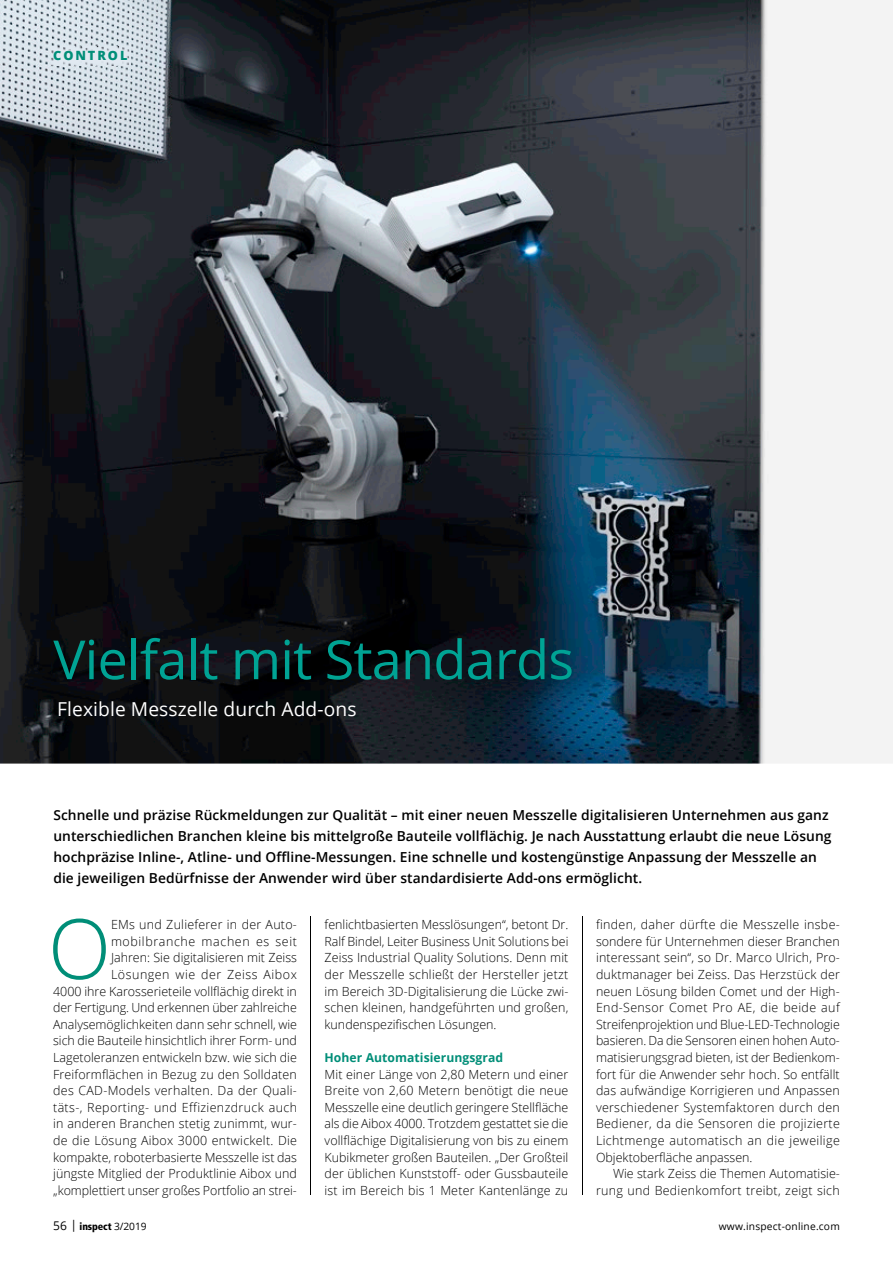
<style>
.page{position:relative;width:893px;height:1263px;background:#fff}
.page>*{position:absolute;margin:0;border:0;box-sizing:border-box;transform-origin:0 0}
.t1{font:300 83.4px "Open Sans";color:#008e78}
.t2{font:54px "Open Sans";letter-spacing:-.015em;color:#00a394}
.t3{font:19.2px "Open Sans";letter-spacing:.005em;color:#fff}
.t4{font:600 13.8px/21px "Open Sans";letter-spacing:.005em;color:#000}
.t5{font:800 12.75px "Open Sans";letter-spacing:.15em;color:#008e78}
.t6{font:300 12.6px/16.6px "Open Sans";letter-spacing:.005em;color:#000;text-align:justify}
.t7{font:700 12.3px "Open Sans";letter-spacing:.005em;color:#008e78}
.t8{font:10.2px "Open Sans";letter-spacing:.02em;color:#000}
.t9{font:900 condensed 10.2px "Frutiger LT Com";letter-spacing:-.01em;color:#000}
.s1{font-family:"Open Sans";font-weight:400;font-stretch:normal;font-size:12px}
.s2{font-family:"Open Sans";font-weight:400;font-stretch:normal}
</style>
<div class="page">
<img style="left:0;top:0;width:893px;height:763px">
<img style="left:51px;top:47px;width:80px;height:19px">
<hr style="left:582px;top:916px;width:1px;height:279px;background:#000">
<hr style="left:310px;top:916px;width:1px;height:279px;background:#000">
<p class="t5" style="left:53px;top:46px;width:76px">CONTROL</p>
<h2 class="t2" style="left:53px;top:623px;width:522px">Vielfalt mit Standards</h2>
<h3 class="t3" style="left:57px;top:696px;width:301px">Flexible Messzelle durch Add-ons</h3>
<p class="t4" style="left:53px;top:804px;width:780px">Schnelle und präzise Rückmeldungen zur Qualität – mit einer neuen Messzelle digitalisieren Unternehmen aus ganz unterschiedlichen Branchen kleine bis mittelgroße Bauteile vollflächig. Je nach Ausstattung erlaubt die neue Lösung hochpräzise Inline-, Atline- und Offline-Messungen. Eine schnelle und kostengünstige Anpassung der Messzelle an die jeweiligen Bedürfnisse der Anwender wird über standardisierte Add-ons ermöglicht.</p>
<h1 class="t1" style="left:48px;top:891px;width:65px">O</h1>
<p class="t6" style="left:53px;top:916px;width:245px;text-align:right">EMs und Zulieferer in der Auto&shy;mobilbranche machen es seit<br>Jahren: Sie digitalisieren mit Zeiss Lösungen wie der Zeiss Aibox<br>4000 ihre Karosserieteile vollflächig direkt in der Fertigung. Und erkennen über zahlreiche Analysemöglichkeiten dann sehr schnell, wie sich die Bauteile hinsichtlich ihrer Form- und Lagetoleranzen entwickeln bzw. wie sich die Freiformflächen in Bezug zu den Solldaten des CAD-Models verhalten. Da der Quali&shy;täts-, Reporting- und Effizienzdruck auch in anderen Branchen stetig zunimmt, wur&shy;de die Lösung Aibox 3000 entwickelt. Die kompakte, roboterbasierte Messzelle ist das jüngste Mitglied der Produktlinie Aibox und „komplettiert unser großes Portfolio an strei-</p>
<p class="t6" style="left:325px;top:916px;width:245px">fenlichtbasierten Messlösungen“, betont Dr.<br>Ralf Bindel, Leiter Business Unit Solutions bei Zeiss Industrial Quality Solutions. Denn mit der Messzelle schließt der Hersteller jetzt im Bereich 3D-Digitalisierung die Lücke zwi&shy;schen kleinen, handgeführten und großen, kundenspezifischen Lösungen.</p>
<p class="t7" style="left:325px;top:1049px;width:180px">Hoher Automatisierungsgrad</p>
<p class="t6" style="left:325px;top:1065px;width:245px">Mit einer Länge von 2,80 Metern und einer Breite von 2,60 Metern benötigt die neue Messzelle eine deutlich geringere Stellfläche als die Aibox 4000. Trotzdem gestattet sie die vollflächige Digitalisierung von bis zu einem Kubikmeter großen Bauteilen. „Der Großteil der üblichen Kunststoff- oder Gussbauteile ist im Bereich bis 1 Meter Kantenlänge zu</p>
<p class="t6" style="left:596px;top:916px;width:245px">finden, daher dürfte die Messzelle insbe&shy;sondere für Unternehmen dieser Branchen interessant sein“, so Dr. Marco Ulrich, Pro&shy;duktmanager bei Zeiss. Das Herzstück der neuen Lösung bilden Comet und der High-End-Sensor Comet Pro AE, die beide auf Streifenprojektion und Blue-LED-Technologie basieren. Da die Sensoren einen hohen Auto&shy;matisierungsgrad bieten, ist der Bedienkom&shy;fort für die Anwender sehr hoch. So entfällt das aufwändige Korrigieren und Anpassen verschiedener Systemfaktoren durch den Bediener, da die Sensoren die projizierte Lichtmenge automatisch an die jeweilige Objektoberfläche anpassen.</p>
<p class="t6" style="left:596px;top:1165px;width:245px;text-align:right">Wie stark Zeiss die Themen Automatisie&shy;rung und Bedienkomfort treibt, zeigt sich</p>
<p class="t9" style="left:53px;top:1220px;width:95px"><span class="s1">56 |</span> inspect <span class="s2">3/2019</span></p>
<p class="t8" style="left:719px;top:1219px;width:123px">www.inspect-online.com</p>
</div>
